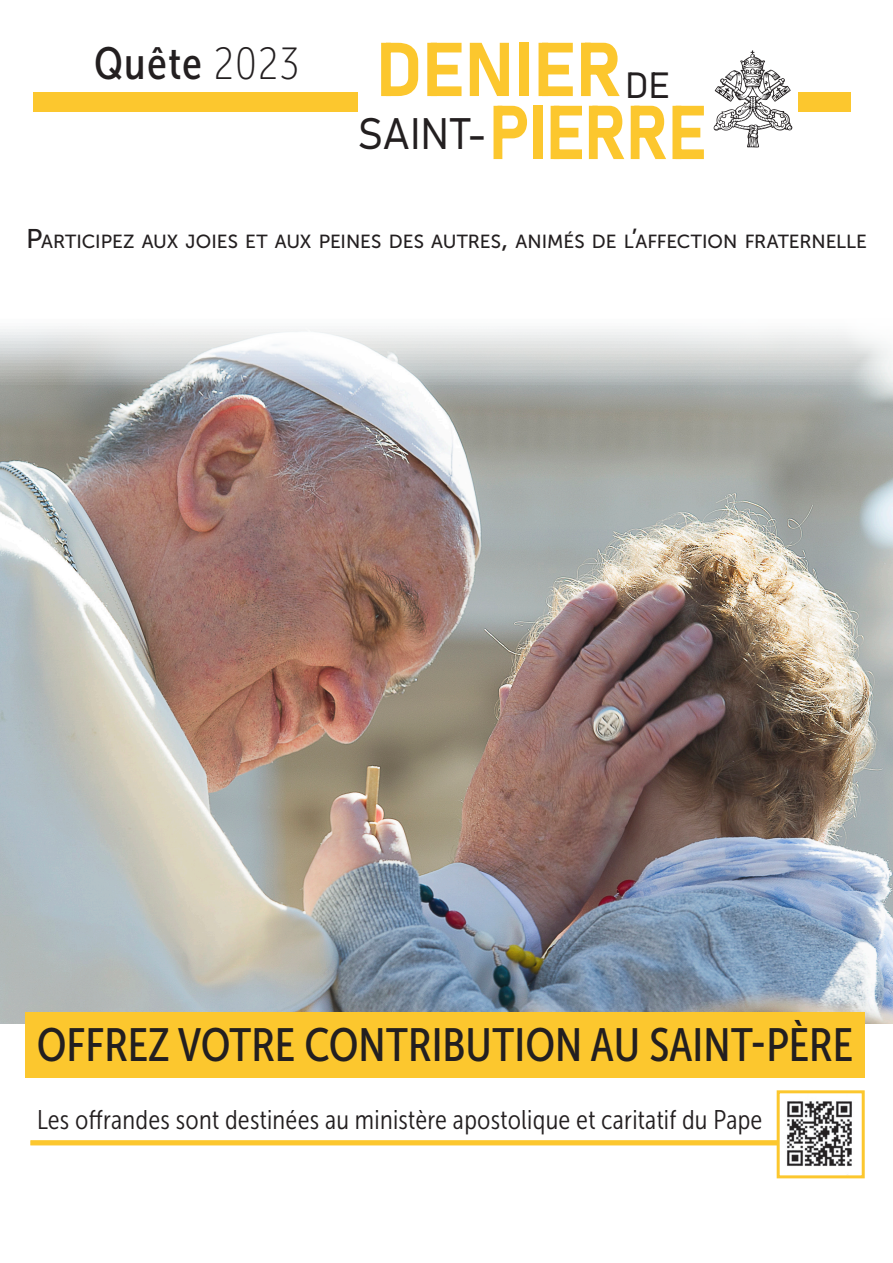
<style>
.page{position:relative;width:893px;height:1263px;background:#fff}
.page>*{position:absolute;margin:0;border:0;box-sizing:border-box;transform-origin:0 0}
.t1{font:75px "Bahnschrift";letter-spacing:-.01em;color:#fcc72e;scale:.96 1}
.t2{font:46.5px "Museo Sans Cond 500";color:#231f20}
.t3{font:45px "Museo Sans Cond 500";letter-spacing:.03em;color:#231f20}
.t4{font:43.5px "Bahnschrift";letter-spacing:.005em;color:#231f20;scale:.94 1}
.t5{font:27px "Museo Sans Cond 300";letter-spacing:.01em;color:#231f20}
.Informazioni_di_cont{font:18.9px "Museo Sans 500";color:#231f20}
.s1{font-family:"Museo Sans Cond 100"}
.s2{font-size:36px;color:#231f20}
.s3{font-size:75px;color:#fcc72e}
.s4{font-size:27px}
</style>
<div class="page">
<img style="left:0;top:326px;width:893px;height:698px">
<img style="left:713px;top:50px;width:79px;height:98px">
<div style="left:26px;top:1012px;width:839px;height:66px;background:#fcc72e"></div>
<div style="left:33px;top:92px;width:324px;height:20px;background:#fcc72e"></div>
<div style="left:798px;top:92px;width:52px;height:20px;background:#fcc72e"></div>
<hr style="left:31px;top:1141px;width:827px;height:4px;background:#fcc72e">
<img style="left:781px;top:1101px;width:77px;height:65px">
<div style="left:777px;top:1090px;width:88px;height:88px;border:3px solid #fcc72e"></div>
<p class="t3" style="left:94px;top:38px;width:207px">Quête <span class="s1">2023</span></p>
<p class="t1" style="left:375px;top:22px;width:308px">DENIER<span class="s2">DE</span></p>
<p class="t4" style="left:358px;top:106px;width:373px">SAINT-<span class="s3">PIERRE</span></p>
<p class="Informazioni_di_cont" style="left:26px;top:231px;width:842px"><span class="s4">P</span>ARTICIPEZ AUX JOIES ET AUX PEINES DES AUTRES<span class="s4">,</span> ANIMÉS DE L<span class="s4">’</span>AFFECTION FRATERNELLE</p>
<p class="t2" style="left:37px;top:1019px;width:818px">OFFREZ VOTRE CONTRIBUTION AU SAINT-PÈRE</p>
<p class="t5" style="left:37px;top:1105px;width:727px">Les offrandes sont destinées au ministère apostolique et caritatif du Pape</p>
</div>
